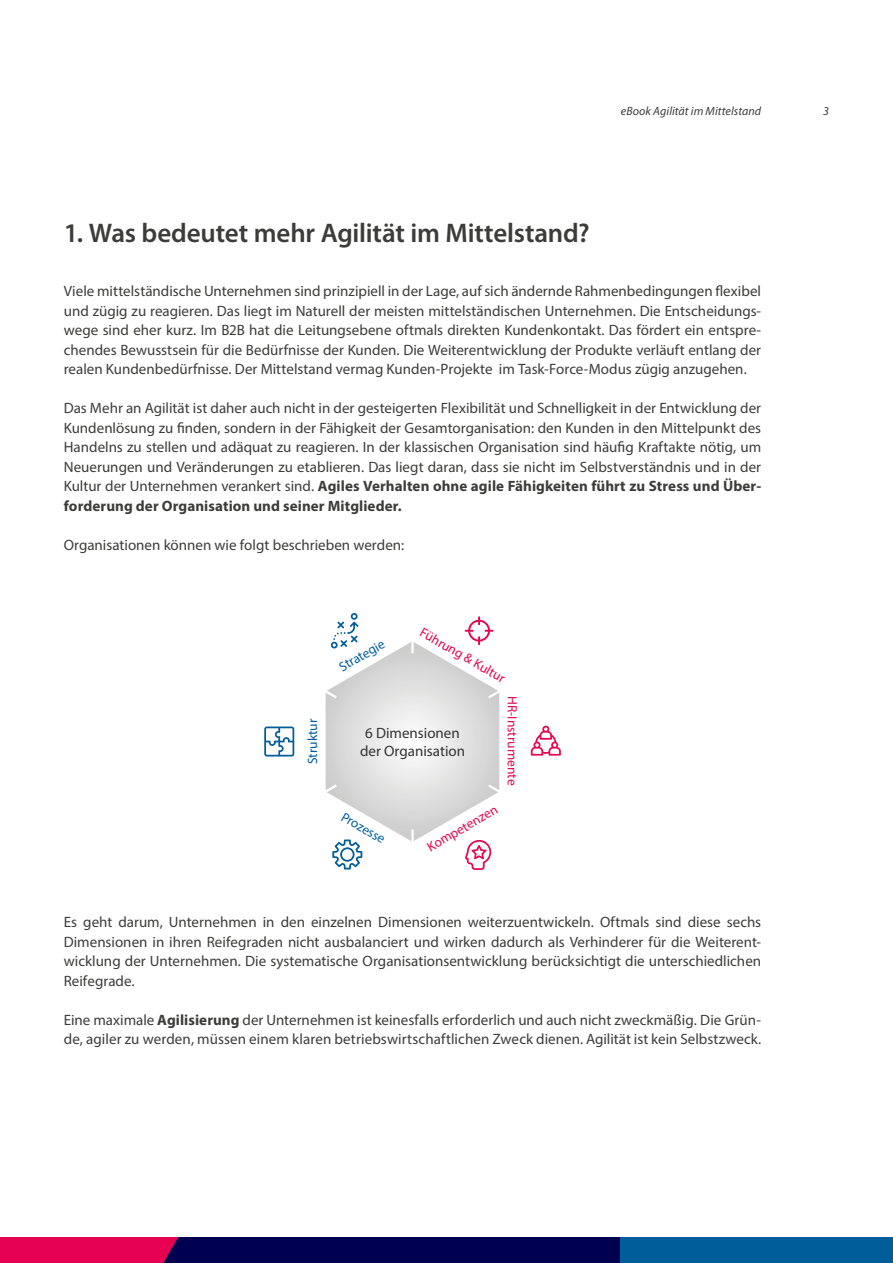
<style>
.page{position:relative;width:893px;height:1263px;background:#fff}
.page>*{position:absolute;margin:0;border:0;box-sizing:border-box;transform-origin:0 0}
.t1{font:600 27px "Myriad Pro";letter-spacing:-.01em;color:#3c3c3b}
.t2{font:15px/19.5px "Myriad Pro";color:#3c3c3b;text-align:justify}
.t3{font:15px/18px "Myriad Pro";color:#333;text-align:center}
.t4{font:13.5px "Myriad Pro";color:#e50752}
.t5{font:13.5px "Myriad Pro";color:#005e9b}
.t6{font:italic 12px "Myriad Pro";letter-spacing:.005em;color:#3c3c3b}
.s1{font-weight:700}
</style>
<div class="page">
<div style="left:620px;top:1237px;width:273px;height:26px;background:#005d9a"></div>
<svg style="left:0;top:1237px;width:620px;height:26px;background:#3f0051"></svg>
<svg style="left:264px;top:726px;width:30px;height:30px"></svg>
<svg style="left:531px;top:726px;width:30px;height:30px"></svg>
<svg style="left:326px;top:613px;width:173px;height:257px"></svg>
<p class="t6" style="left:621px;top:104px;width:142px">eBook Agilität im Mittelstand</p>
<p class="t6" style="left:823px;top:104px;width:7px">3</p>
<h1 class="t1" style="left:64px;top:218px;width:527px">1. Was bedeutet mehr Agilität im Mittelstand?</h1>
<p class="t2" style="left:64px;top:281px;width:699px">Viele mittelständische Unternehmen sind prinzipiell in der Lage, auf sich ändernde Rahmenbedingungen flexibel und zügig zu reagieren. Das liegt im Naturell der meisten mittelständischen Unternehmen. Die Entscheidungs&shy;wege sind eher kurz. Im B2B hat die Leitungsebene oftmals direkten Kundenkontakt. Das fördert ein entspre&shy;chendes Bewusstsein für die Bedürfnisse der Kunden. Die Weiterentwicklung der Produkte verläuft entlang der realen Kundenbedürfnisse. Der Mittelstand vermag Kunden-Projekte im Task-Force-Modus zügig anzugehen.</p>
<p class="t2" style="left:64px;top:398px;width:699px">Das Mehr an Agilität ist daher auch nicht in der gesteigerten Flexibilität und Schnelligkeit in der Entwicklung der Kundenlösung zu finden, sondern in der Fähigkeit der Gesamtorganisation: den Kunden in den Mittelpunkt des Handelns zu stellen und adäquat zu reagieren. In der klassischen Organisation sind häufig Kraftakte nötig, um Neuerungen und Veränderungen zu etablieren. Das liegt daran, dass sie nicht im Selbstverständnis und in der Kultur der Unternehmen verankert sind. <span class="s1">Agiles Verhalten ohne agile Fähigkeiten führt zu Stress und Über&shy;forderung der Organisation und seiner Mitglieder.</span></p>
<p class="t2" style="left:64px;top:535px;width:342px">Organisationen können wie folgt beschrieben werden:</p>
<p class="t5" style="left:304px;top:764px;width:47px;rotate:-90deg">Struktur</p>
<p class="t5" style="left:336px;top:660px;width:52px;rotate:-30deg">Strategie</p>
<p class="t4" style="left:425px;top:624px;width:98px;rotate:30deg">Führung &amp; Kultur</p>
<p class="t3" style="left:360px;top:723px;width:106px">6 Dimensionen der Organisation</p>
<p class="t5" style="left:346px;top:808px;width:50px;rotate:30deg">Prozesse</p>
<p class="t4" style="left:424px;top:841px;width:81px;rotate:-30deg">Kompetenzen</p>
<p class="t4" style="left:521px;top:696px;width:91px;rotate:90deg">HR-Instrumente</p>
<p class="t2" style="left:64px;top:912px;width:699px">Es geht darum, Unternehmen in den einzelnen Dimensionen weiterzuentwickeln. Oftmals sind diese sechs Dimensionen in ihren Reifegraden nicht ausbalanciert und wirken dadurch als Verhinderer für die Weiterent&shy;wicklung der Unternehmen. Die systematische Organisationsentwicklung berücksichtigt die unterschiedlichen Reifegrade.</p>
<p class="t2" style="left:64px;top:1009px;width:699px">Eine maximale <span class="s1">Agilisierung</span> der Unternehmen ist keinesfalls erforderlich und auch nicht zweckmäßig. Die Grün&shy;de, agiler zu werden, müssen einem klaren betriebswirtschaftlichen Zweck dienen. Agilität ist kein Selbstzweck.</p>
</div>
